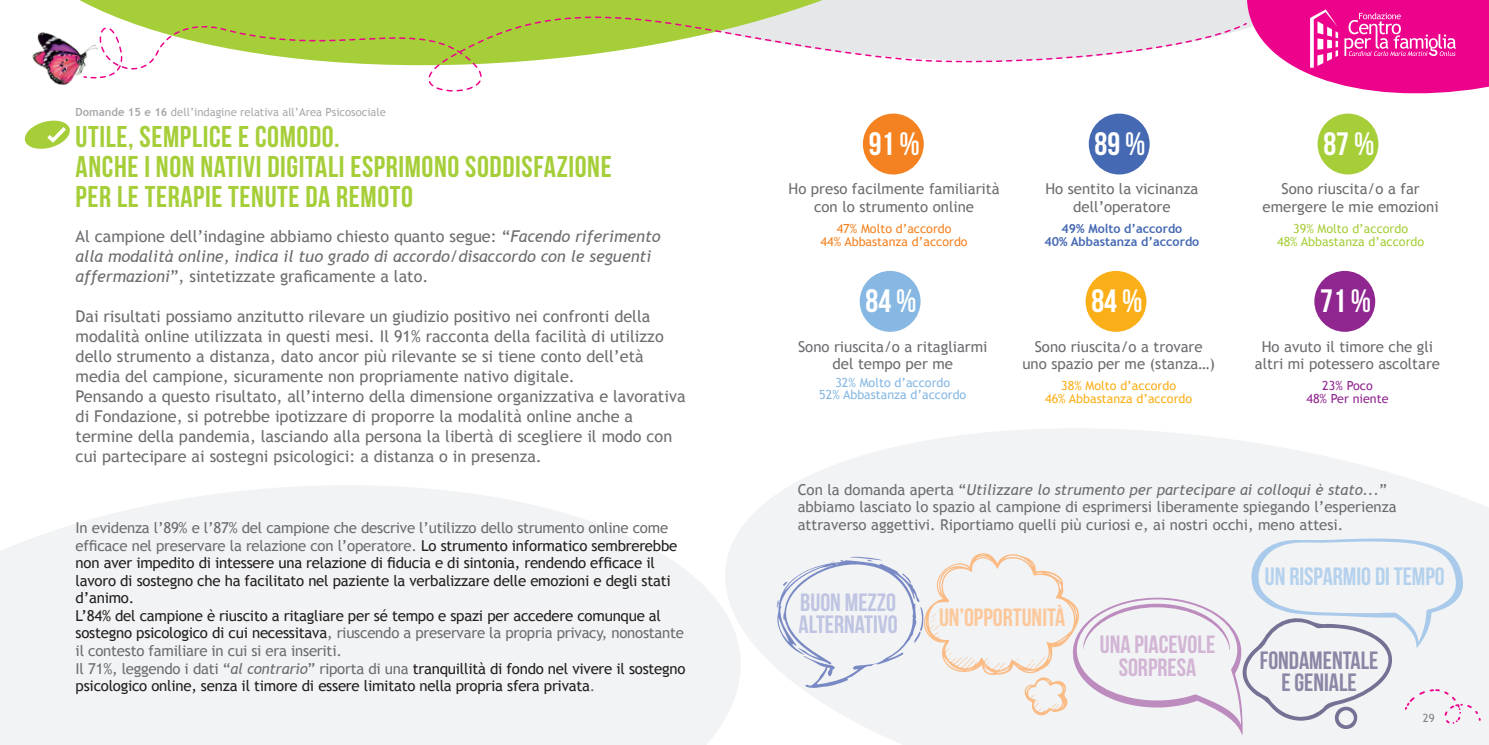
<style>
.page{position:relative;width:1489px;height:745px;background:#fff}
.page>*{position:absolute;margin:0;border:0;box-sizing:border-box;transform-origin:0 0}
.t1{font:700 32.38px "Bebas Neue";color:#fff}
.t2{font:700 30px/30px "Bebas Neue";letter-spacing:.02em;color:#a6ce39}
.t3{font:700 25px/22.5px "Bebas Neue";color:#bec4e2}
.t4{font:700 25px/22.5px "Bebas Neue";color:#d2b5d5;text-align:center}
.t5{font:700 25px/22.5px "Bebas Neue";color:#8b86a5;text-align:center}
.t6{font:700 25px "Bebas Neue";color:#b4d1ed}
.t7{font:700 25px "Bebas Neue";color:#fcc89b}
.t8{font:16.25px/20px "Trebuchet MS";color:#6c6d70}
.t9{font:italic 16.25px/20px "Trebuchet MS";color:#6c6d70}
.t10{font:15px/17.5px "Trebuchet MS";letter-spacing:-.015em;color:#231f20}
.t11{font:15px/17.5px "Trebuchet MS";color:#6c6d70;text-align:center}
.t12{font:12.5px/12.5px "Trebuchet MS";color:#86b8e3;text-align:center}
.t13{font:12.5px/12.5px "Trebuchet MS";color:#faaf18;text-align:center}
.t14{font:12.5px/12.5px "Trebuchet MS";color:#f58220;text-align:center}
.t15{font:700 12.5px/12.5px "Trebuchet MS";color:#4569b2;text-align:center}
.t16{font:12.5px/12.5px "Trebuchet MS";color:#a6ce39;text-align:center}
.t17{font:12.5px/12.5px "Trebuchet MS";color:#90268f;text-align:center}
.t18{font:11.25px "Trebuchet MS";color:#a8a9ad}
.t19{font:11.25px "Trebuchet MS";color:#808285}
.s1{font-weight:700}
.s2{font-style:normal}
.s3{color:#6c6d70}
.s4{font-style:italic;color:#6c6d70}
.s5{font-style:italic}
</style>
<div class="page">
<svg style="left:79px;top:0;width:855px;height:21px;background:#b8d56b"></svg>
<svg style="left:90px;top:19px;width:130px;height:2px"></svg>
<svg style="left:229px;top:8px;width:436px;height:84px"></svg>
<svg style="left:934px;top:0;width:554px;height:94px"></svg>
<svg style="left:101px;top:21px;width:1147px;height:58px"></svg>
<img style="left:32px;top:32px;width:69px;height:54px">
<svg style="left:747px;top:429px;width:741px;height:315px;fill:#f2f3f4"></svg>
<svg style="left:776px;top:538px;width:705px;height:197px"></svg>
<svg style="left:0;top:485px;width:747px;height:259px;fill:#f2f3f4"></svg>
<svg style="left:24px;top:120px;width:46px;height:29px"></svg>
<div style="left:859px;top:271px;width:61px;height:60px;background:#86b8e3;border-radius:50%"></div>
<div style="left:1085px;top:271px;width:61px;height:60px;background:#faaf18;border-radius:50%"></div>
<div style="left:1314px;top:271px;width:60px;height:60px;background:#90268f;border-radius:50%"></div>
<div style="left:862px;top:113px;width:61px;height:61px;background:#f58220;border-radius:50%"></div>
<div style="left:1088px;top:113px;width:61px;height:61px;background:#4569b2;border-radius:50%"></div>
<div style="left:1317px;top:113px;width:61px;height:61px;background:#a6ce39;border-radius:50%"></div>
<p class="t18" style="left:76px;top:105px;width:312px"><span class="s1">Domande 15 e 16</span> dell’indagine relativa all’Area Psicosociale</p>
<h2 class="t2" style="left:76px;top:121px;width:537px">UTILE, SEMPLICE E COMODO.<br>ANCHE I NON NATIVI DIGITALI ESPRIMONO SODDISFAZIONE<br>PER LE TERAPIE TENUTE DA REMOTO</h2>
<p class="t9" style="left:76px;top:226px;width:586px"><span class="s2">Al campione dell’indagine abbiamo chiesto quanto segue: “</span>Facendo riferimento alla modalità online, indica il tuo grado di accordo/disaccordo con le seguenti affermazioni<span class="s2">”, sintetizzate graficamente a lato.</span></p>
<p class="t8" style="left:76px;top:306px;width:611px">Dai risultati possiamo anzitutto rilevare un giudizio positivo nei confronti della modalità online utilizzata in questi mesi. Il 91% racconta della facilità di utilizzo dello strumento a distanza, dato ancor più rilevante se si tiene conto dell’età media del campione, sicuramente non propriamente nativo digitale.<br>Pensando a questo risultato, all’interno della dimensione organizzativa e lavorativa di Fondazione, si potrebbe ipotizzare di proporre la modalità online anche a termine della pandemia, lasciando alla persona la libertà di scegliere il modo con cui partecipare ai sostegni psicologici: a distanza o in presenza.</p>
<p class="t10" style="left:76px;top:519px;width:611px"><span class="s3">In evidenza l’89% e l’87% del campione che descrive l’utilizzo dello strumento online come efficace nel preservare la relazione con l’operatore.</span> Lo strumento informatico sembrerebbe non aver impedito di intessere una relazione di fiducia e di sintonia, rendendo efficace il lavoro di sostegno che ha facilitato nel paziente la verbalizzare delle emozioni e degli stati d’animo.<br>L’84% del campione è riuscito a ritagliare per sé tempo e spazi per accedere comunque al sostegno psicologico di cui necessitava<span class="s3">, riuscendo a preservare la propria privacy, nonostante il contesto familiare in cui si era inseriti.<br>Il 71%, leggendo i dati “</span><span class="s4">al contrario</span><span class="s3">” riporta di una</span> tranquillità di fondo nel vivere il sostegno psicologico online, senza il timore di essere limitato nella propria sfera privata<span class="s3">.</span></p>
<h1 class="t1" style="left:868px;top:126px;width:52px">91 %</h1>
<h1 class="t1" style="left:1094px;top:126px;width:52px">89 %</h1>
<h1 class="t1" style="left:1323px;top:126px;width:52px">87 %</h1>
<p class="t11" style="left:788px;top:180px;width:213px">Ho preso facilmente familiarità con lo strumento online</p>
<p class="t14" style="left:820px;top:222px;width:148px">47% Molto d’accordo<br>44% Abbastanza d’accordo</p>
<p class="t11" style="left:1045px;top:180px;width:154px">Ho sentito la vicinanza dell’operatore</p>
<p class="t15" style="left:1044px;top:222px;width:156px">49% Molto d’accordo<br>40% Abbastanza d’accordo</p>
<p class="t11" style="left:1262px;top:180px;width:177px">Sono riuscita/o a far emergere le mie emozioni</p>
<p class="t16" style="left:1276px;top:222px;width:148px">39% Molto d’accordo<br>48% Abbastanza d’accordo</p>
<h1 class="t1" style="left:865px;top:283px;width:52px">84 %</h1>
<h1 class="t1" style="left:1091px;top:283px;width:52px">84 %</h1>
<h1 class="t1" style="left:1320px;top:283px;width:52px">71 %</h1>
<p class="t11" style="left:798px;top:337px;width:191px">Sono riuscita/o a ritagliarmi del tempo per me</p>
<p class="t12" style="left:819px;top:376px;width:148px">32% Molto d’accordo<br>52% Abbastanza d’accordo</p>
<p class="t11" style="left:1254px;top:337px;width:187px">Ho avuto il timore che gli altri mi potessero ascoltare</p>
<p class="t17" style="left:1306px;top:379px;width:83px">23% Poco<br>48% Per niente</p>
<p class="t11" style="left:1022px;top:337px;width:194px">Sono riuscita/o a trovare uno spazio per me (stanza…)</p>
<p class="t13" style="left:1045px;top:379px;width:148px">38% Molto d’accordo<br>46% Abbastanza d’accordo</p>
<p class="t11" style="left:797px;top:480px;width:600px;text-align:left">Con la domanda aperta “<span class="s5">Utilizzare lo strumento per partecipare ai colloqui è stato...</span>” abbiamo lasciato lo spazio al campione di esprimersi liberamente spiegando l’esperienza attraverso aggettivi. Riportiamo quelli più curiosi e, ai nostri occhi, meno attesi.</p>
<h3 class="t3" style="left:798px;top:590px;width:101px">BUON MEZZO<br>ALTERNATIVO</h3>
<h3 class="t7" style="left:939px;top:603px;width:128px">UN’OPPORTUNITÀ</h3>
<h3 class="t4" style="left:1099px;top:632px;width:117px">UNA PIACEVOLE<br>SORPRESA</h3>
<h3 class="t6" style="left:1264px;top:562px;width:181px">UN RISPARMIO DI TEMPO</h3>
<h3 class="t5" style="left:1259px;top:648px;width:120px">FONDAMENTALE<br>E GENIALE</h3>
<p class="t19" style="left:1422px;top:710px;width:13px">29</p>
</div>
